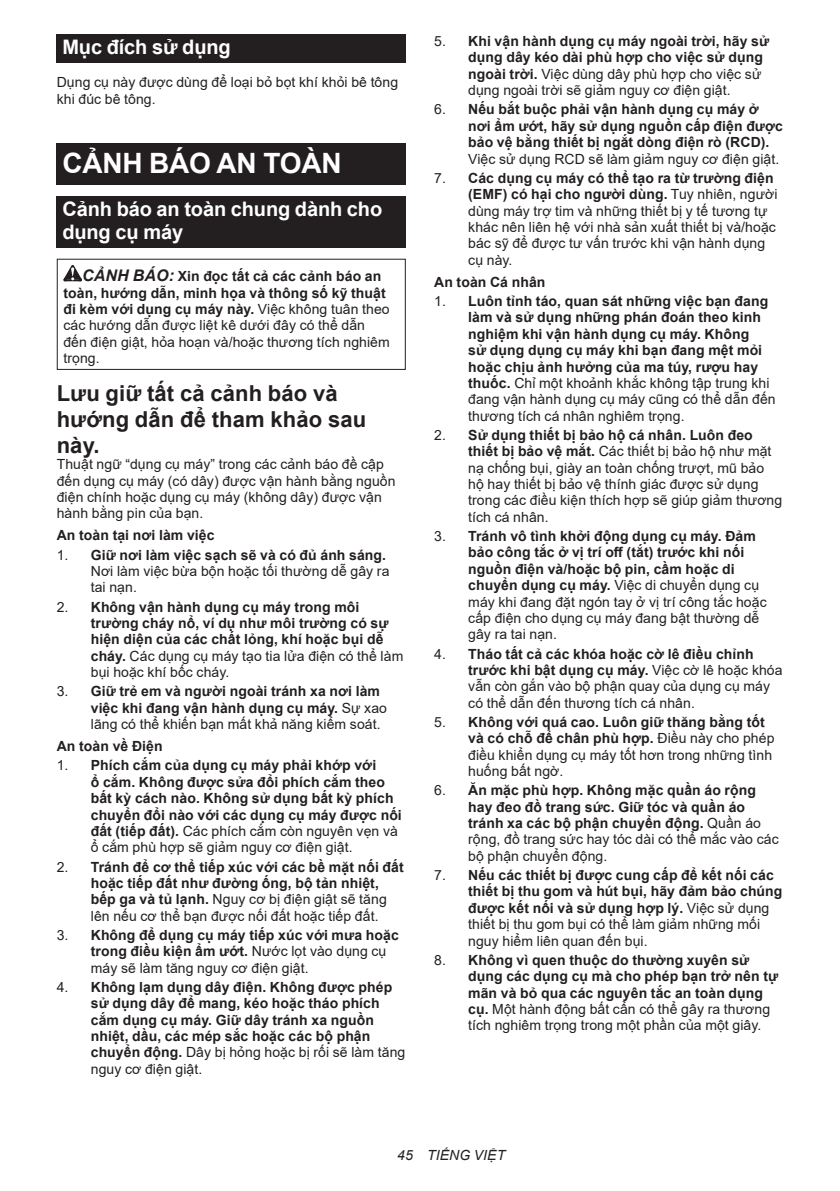
<style>
.page{position:relative;width:840px;height:1191px;background:#fff}
.page>*{position:absolute;margin:0;border:0;box-sizing:border-box;transform-origin:0 0}
.t1{font:700 28px "Arial";letter-spacing:-.01em;color:#fff}
.t2{font:700 22px/25.8px "Arial";letter-spacing:.005em;color:#231f20}
.t3{font:700 20px/23.4px "Arial";letter-spacing:-.01em;color:#fff}
.t4{font:700 14px/16.4px "Arial";letter-spacing:.005em;color:#231f20}
.t5{font:14px/16.4px "Arial";letter-spacing:.005em;color:#231f20}
.t6{font:italic 14px "Arial";letter-spacing:.005em;color:#231f20}
.s1{font-weight:700;font-style:italic;font-size:16px}
.s2{font-weight:700}
.s3{font-weight:400}
</style>
<div class="page">
<div style="left:57px;top:34px;width:348px;height:29px;background:#231f20"></div>
<div style="left:57px;top:143px;width:348px;height:41px;background:#231f20"></div>
<div style="left:57px;top:196px;width:348px;height:52px;background:#231f20"></div>
<svg style="left:63px;top:265px;width:19px;height:16px"></svg>
<div style="left:57px;top:259px;width:348px;height:111px;border:1px solid #231f20"></div>
<h3 class="t3" style="left:62px;top:36px;width:170px">Mục đích sử dụng</h3>
<p class="t5" style="left:57px;top:74px;width:343px">Dụng cụ này được dùng để loại bỏ bọt khí khỏi bê tông khi đúc bê tông.</p>
<h1 class="t1" style="left:62px;top:144px;width:280px">CẢNH BÁO AN TOÀN</h1>
<h3 class="t3" style="left:62px;top:197px;width:321px">Cảnh báo an toàn chung dành cho dụng cụ máy</h3>
<p class="t5" style="left:63px;top:268px;width:328px;text-indent:19px"><span class="s1">CẢNH BÁO:</span> <span class="s2">Xin đọc tất cả các cảnh báo an toàn, hướng dẫn, minh họa và thông số kỹ thuật đi kèm với dụng cụ máy này.</span> Việc không tuân theo các hướng dẫn được liệt kê dưới đây có thể dẫn đến điện giật, hỏa hoạn và/hoặc thương tích nghiêm trọng.</p>
<h2 class="t2" style="left:57px;top:381px;width:311px">Lưu giữ tất cả cảnh báo và hướng dẫn để tham khảo sau này.</h2>
<p class="t5" style="left:57px;top:456px;width:340px">Thuật ngữ “dụng cụ máy” trong các cảnh báo đề cập đến dụng cụ máy (có dây) được vận hành bằng nguồn điện chính hoặc dụng cụ máy (không dây) được vận hành bằng pin của bạn.</p>
<p class="t4" style="left:57px;top:527px;width:159px">An toàn tại nơi làm việc</p>
<p class="t5" style="left:91px;top:546px;width:300px;text-indent:-34px">1. <span class="s2">Giữ nơi làm việc sạch sẽ và có đủ ánh sáng.<br></span>Nơi làm việc bừa bộn hoặc tối thường dễ gây ra tai nạn.</p>
<p class="t4" style="left:91px;top:598px;width:314px;text-indent:-34px"><span class="s3">2.</span> Không vận hành dụng cụ máy trong môi trường cháy nổ, ví dụ như môi trường có sự hiện diện của các chất lỏng, khí hoặc bụi dễ cháy. <span class="s3">Các dụng cụ máy tạo tia lửa điện có thể làm bụi hoặc khí bốc cháy.</span></p>
<p class="t4" style="left:91px;top:683px;width:297px;text-indent:-34px"><span class="s3">3.</span> Giữ trẻ em và người ngoài tránh xa nơi làm việc khi đang vận hành dụng cụ máy. <span class="s3">Sự xao lãng có thể khiến bạn mất khả năng kiểm soát.</span></p>
<p class="t4" style="left:57px;top:738px;width:107px">An toàn về Điện</p>
<p class="t4" style="left:91px;top:757px;width:312px;text-indent:-34px"><span class="s3">1.</span> Phích cắm của dụng cụ máy phải khớp với<br>ổ cắm. Không được sửa đổi phích cắm theo bất kỳ cách nào. Không sử dụng bất kỳ phích chuyển đổi nào với các dụng cụ máy được nối đất (tiếp đất). <span class="s3">Các phích cắm còn nguyên vẹn và ổ cắm phù hợp sẽ giảm nguy cơ điện giật.</span></p>
<p class="t4" style="left:91px;top:858px;width:314px;text-indent:-34px"><span class="s3">2.</span> Tránh để cơ thể tiếp xúc với các bề mặt nối đất hoặc tiếp đất như đường ống, bộ tản nhiệt, bếp ga và tủ lạnh. <span class="s3">Nguy cơ bị điện giật sẽ tăng lên nếu cơ thể bạn được nối đất hoặc tiếp đất.</span></p>
<p class="t4" style="left:91px;top:927px;width:309px;text-indent:-34px"><span class="s3">3.</span> Không để dụng cụ máy tiếp xúc với mưa hoặc trong điều kiện ẩm ướt. <span class="s3">Nước lọt vào dụng cụ máy sẽ làm tăng nguy cơ điện giật.</span></p>
<p class="t4" style="left:91px;top:979px;width:316px;text-indent:-34px"><span class="s3">4.</span> Không lạm dụng dây điện. Không được phép sử dụng dây để mang, kéo hoặc tháo phích cắm dụng cụ máy. Giữ dây tránh xa nguồn nhiệt, dầu, các mép sắc hoặc các bộ phận chuyển động. <span class="s3">Dây bị hỏng hoặc bị rối sẽ làm tăng nguy cơ điện giật.</span></p>
<p class="t4" style="left:468px;top:33px;width:302px;text-indent:-34px"><span class="s3">5.</span> Khi vận hành dụng cụ máy ngoài trời, hãy sử dụng dây kéo dài phù hợp cho việc sử dụng ngoài trời. <span class="s3">Việc dùng dây phù hợp cho việc sử dụng ngoài trời sẽ giảm nguy cơ điện giật.</span></p>
<p class="t4" style="left:468px;top:101px;width:316px;text-indent:-34px"><span class="s3">6.</span> Nếu bắt buộc phải vận hành dụng cụ máy ở nơi ẩm ướt, hãy sử dụng nguồn cấp điện được bảo vệ bằng thiết bị ngắt dòng điện rò (RCD).</p>
<p class="t5" style="left:468px;top:150px;width:312px">Việc sử dụng RCD sẽ làm giảm nguy cơ điện giật.</p>
<p class="t5" style="left:468px;top:169px;width:310px;text-indent:-34px">7. <span class="s2">Các dụng cụ máy có thể tạo ra từ trường điện (EMF) có hại cho người dùng.</span> Tuy nhiên, người dùng máy trợ tim và những thiết bị y tế tương tự khác nên liên hệ với nhà sản xuất thiết bị và/hoặc bác sỹ để được tư vấn trước khi vận hành dụng cụ này.</p>
<p class="t4" style="left:434px;top:274px;width:113px">An toàn Cá nhân</p>
<p class="t4" style="left:468px;top:293px;width:309px;text-indent:-34px"><span class="s3">1.</span> Luôn tỉnh táo, quan sát những việc bạn đang làm và sử dụng những phán đoán theo kinh nghiệm khi vận hành dụng cụ máy. Không<br>sử dụng dụng cụ máy khi bạn đang mệt mỏi hoặc chịu ảnh hưởng của ma túy, rượu hay thuốc. <span class="s3">Chỉ một khoảnh khắc không tập trung khi đang vận hành dụng cụ máy cũng có thể dẫn đến thương tích cá nhân nghiêm trọng.</span></p>
<p class="t5" style="left:468px;top:427px;width:315px;text-indent:-34px">2. <span class="s2">Sử dụng thiết bị bảo hộ cá nhân. Luôn đeo thiết bị bảo vệ mắt.</span> Các thiết bị bảo hộ như mặt nạ chống bụi, giày an toàn chống trượt, mũ bảo hộ hay thiết bị bảo vệ thính giác được sử dụng trong các điều kiện thích hợp sẽ giúp giảm thương tích cá nhân.</p>
<p class="t4" style="left:468px;top:528px;width:300px;text-indent:-34px"><span class="s3">3.</span> Tránh vô tình khởi động dụng cụ máy. Đảm bảo công tắc ở vị trí off (tắt) trước khi nối nguồn điện và/hoặc bộ pin, cầm hoặc di chuyển dụng cụ máy. <span class="s3">Việc di chuyển dụng cụ máy khi đang đặt ngón tay ở vị trí công tắc hoặc cấp điện cho dụng cụ máy đang bật thường dễ gây ra tai nạn.</span></p>
<p class="t5" style="left:468px;top:645px;width:316px;text-indent:-34px">4. <span class="s2">Tháo tất cả các khóa hoặc cờ lê điều chỉnh trước khi bật dụng cụ máy.</span> Việc cờ lê hoặc khóa vẫn còn gắn vào bộ phận quay của dụng cụ máy có thể dẫn đến thương tích cá nhân.</p>
<p class="t5" style="left:468px;top:713px;width:307px;text-indent:-34px">5. <span class="s2">Không với quá cao. Luôn giữ thăng bằng tốt và có chỗ để chân phù hợp.</span> Điều này cho phép điều khiển dụng cụ máy tốt hơn trong những tình huống bất ngờ.</p>
<p class="t4" style="left:468px;top:782px;width:312px;text-indent:-34px"><span class="s3">6.</span> Ăn mặc phù hợp. Không mặc quần áo rộng hay đeo đồ trang sức. Giữ tóc và quần áo tránh xa các bộ phận chuyển động. <span class="s3">Quần áo rộng, đồ trang sức hay tóc dài có thể mắc vào các bộ phận chuyển động.</span></p>
<p class="t4" style="left:468px;top:867px;width:315px;text-indent:-34px"><span class="s3">7.</span> Nếu các thiết bị được cung cấp để kết nối các thiết bị thu gom và hút bụi, hãy đảm bảo chúng được kết nối và sử dụng hợp lý. <span class="s3">Việc sử dụng thiết bị thu gom bụi có thể làm giảm những mối nguy hiểm liên quan đến bụi.</span></p>
<p class="t4" style="left:468px;top:952px;width:311px;text-indent:-34px"><span class="s3">8.</span> Không vì quen thuộc do thường xuyên sử dụng các dụng cụ mà cho phép bạn trở nên tự mãn và bỏ qua các nguyên tắc an toàn dụng cụ. <span class="s3">Một hành động bất cẩn có thể gây ra thương tích nghiêm trọng trong một phần của một giây.</span></p>
<p class="t6" style="left:397px;top:1146px;width:109px">45 TIẾNG VIỆT</p>
</div>
